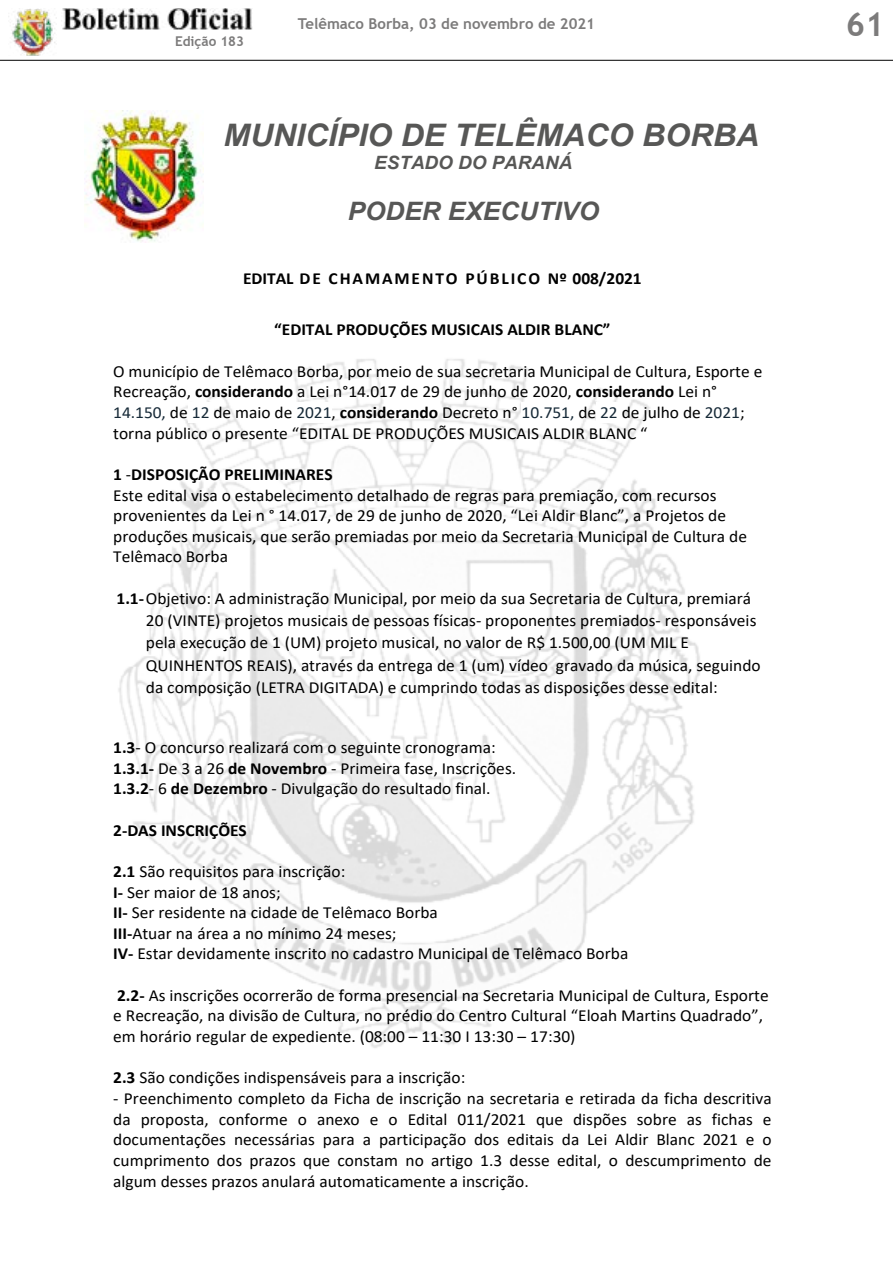
<style>
.page{position:relative;width:893px;height:1263px;background:#fff}
.page>*{position:absolute;margin:0;border:0;box-sizing:border-box;transform-origin:0 0}
.t1{font:700 33px "Trebuchet MS";color:#7c7b7b}
.t2{font:italic 700 31.05px "Arial";color:#575756}
.t3{font:italic 700 25.35px "Arial";color:#575756}
.t4{font:italic 700 18.3px "Arial";color:#575756}
.t5{font:16.95px/20.7px "Calibri";color:#000}
.t6{font:700 16.95px "Calibri";color:#000}
.t7{font:700 16.95px "Calibri";letter-spacing:.105em;color:#000}
.t8{font:700 15px "Trebuchet MS";color:#7c7b7b}
.t9{font:700 13.5px "Trebuchet MS";color:#7c7b7b}
.s1{font-weight:700}
.s2{color:#162937}
</style>
<div class="page">
<img style="left:12px;top:9px;width:43px;height:47px">
<img style="left:62px;top:8px;width:191px;height:21px">
<hr style="left:0;top:60px;width:893px;height:1px;background:#000">
<img style="left:85px;top:110px;width:118px;height:132px">
<img style="left:118px;top:359px;width:582px;height:689px">
<div style="left:113px;top:402px;width:57px;height:20px;background:#fff"></div>
<div style="left:188px;top:402px;width:25px;height:20px;background:#fff"></div>
<div style="left:292px;top:402px;width:40px;height:20px;background:#fff"></div>
<div style="left:522px;top:402px;width:56px;height:20px;background:#fff"></div>
<div style="left:596px;top:402px;width:26px;height:20px;background:#fff"></div>
<hr style="left:679px;top:402px;width:4px;height:20px;background:#fff">
<p class="t9" style="left:175px;top:33px;width:71px">Edição 183</p>
<p class="t8" style="left:298px;top:14px;width:299px">Telêmaco Borba, 03 de novembro de 2021</p>
<h1 class="t1" style="left:846px;top:3px;width:40px">61</h1>
<h2 class="t2" style="left:223px;top:114px;width:537px">MUNICÍPIO DE TELÊMACO BORBA</h2>
<p class="t4" style="left:374px;top:151px;width:200px">ESTADO DO PARANÁ</p>
<h3 class="t3" style="left:348px;top:194px;width:253px">PODER EXECUTIVO</h3>
<p class="t7" style="left:243px;top:266px;width:400px">EDITAL DE CHAMAMENTO PÚBLICO Nº 008/2021</p>
<p class="t6" style="left:274px;top:318px;width:338px">“EDITAL PRODUÇÕES MUSICAIS ALDIR BLANC”</p>
<p class="t5" style="left:113px;top:360px;width:651px">O município de Telêmaco Borba, por meio de sua secretaria Municipal de Cultura, Esporte e Recreação, <span class="s1">considerando</span> a Lei n°14.017 de 29 de junho de 2020, <span class="s1">considerando</span> Lei n° <span class="s2">14.150,</span> de <span class="s2">12</span> de maio de <span class="s2">2021</span>, <span class="s1">considerando</span> Decreto n° <span class="s2">10.751,</span> de <span class="s2">22</span> de julho de <span class="s2">2021</span>; torna público o presente “EDITAL DE PRODUÇÕES MUSICAIS ALDIR BLANC “</p>
<p class="t5" style="left:113px;top:463px;width:635px"><span class="s1">1</span> -<span class="s1">DISPOSIÇÃO PRELIMINARES<br></span>Este edital visa o estabelecimento detalhado de regras para premiação, com recursos provenientes da Lei n ° 14.017, de 29 de junho de 2020, “Lei Aldir Blanc”, a Projetos de produções musicais, que serão premiadas por meio da Secretaria Municipal de Cultura de Telêmaco Borba</p>
<p class="t5" style="left:146px;top:586px;width:616px;line-height:22.4px;text-indent:-29px"><span class="s1">1.1-</span>Objetivo: A administração Municipal, por meio da sua Secretaria de Cultura, premiará 20 (VINTE) projetos musicais de pessoas físicas- proponentes premiados- responsáveis pela execução de 1 (UM) projeto musical, no valor de R$ 1.500,00 (UM MIL E QUINHENTOS REAIS), através da entrega de 1 (um) vídeo gravado da música, seguindo da composição (LETRA DIGITADA) e cumprindo todas as disposições desse edital:</p>
<p class="t5" style="left:113px;top:737px;width:404px"><span class="s1">1.3</span>- O concurso realizará com o seguinte cronograma:<br><span class="s1">1.3.1-</span> De 3 a 26 <span class="s1">de Novembro</span> - Primeira fase, Inscrições.<br><span class="s1">1.3.2</span>- 6 <span class="s1">de Dezembro</span> - Divulgação do resultado final.</p>
<p class="t6" style="left:113px;top:818px;width:135px">2-DAS INSCRIÇÕES</p>
<p class="t5" style="left:113px;top:860px;width:517px"><span class="s1">2.1</span> São requisitos para inscrição:<br><span class="s1">I-</span> Ser maior de 18 anos;<br><span class="s1">II-</span> Ser residente na cidade de Telêmaco Borba<br><span class="s1">III-</span>Atuar na área a no mínimo 24 meses;<br><span class="s1">IV-</span> Estar devidamente inscrito no cadastro Municipal de Telêmaco Borba</p>
<p class="t5" style="left:113px;top:984px;width:657px"><span class="s1">2.2-</span> As inscrições ocorrerão de forma presencial na Secretaria Municipal de Cultura, Esporte e Recreação, na divisão de Cultura, no prédio do Centro Cultural “Eloah Martins Quadrado”, em horário regular de expediente. (08:00 – 11:30 I 13:30 – 17:30)</p>
<p class="t5" style="left:113px;top:1067px;width:354px"><span class="s1">2.3</span> São condições indispensáveis para a inscrição:</p>
<p class="t5" style="left:113px;top:1087px;width:660px;text-align:justify">- Preenchimento completo da Ficha de inscrição na secretaria e retirada da ficha descritiva da proposta, conforme o anexo e o Edital 011/2021 que dispões sobre as fichas e documentações necessárias para a participação dos editais da Lei Aldir Blanc 2021 e o cumprimento dos prazos que constam no artigo 1.3 desse edital, o descumprimento de algum desses prazos anulará automaticamente a inscrição.</p>
</div>
